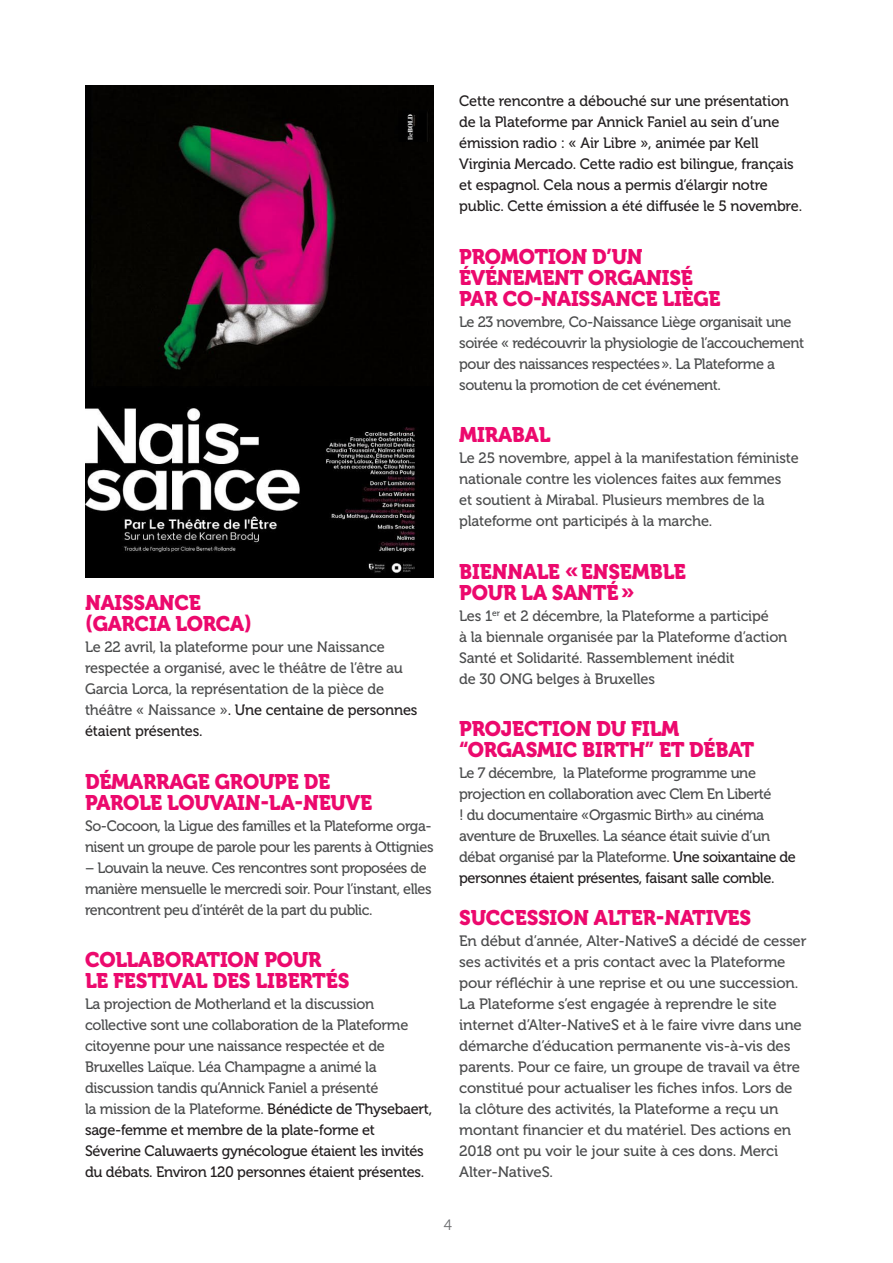
<style>
.page{position:relative;width:893px;height:1263px;background:#fff}
.page>*{position:absolute;margin:0;border:0;box-sizing:border-box;transform-origin:0 0}
.t1{font:21px/21px "Museo 900";letter-spacing:-.01em;color:#ec096d}
.t2{font:15px/21px "Museo 500";letter-spacing:-.02em;color:#4b4c4d}
.t3{font:15px/21px "Museo 500";letter-spacing:-.01em;color:#231f20}
.t4{font:15px/21px "Museo 500";letter-spacing:-.02em;color:#4b4c4d;scale:.96 1}
.t5{font:15px "Museo 300";color:#6c6d70}
.s1{color:#231f20}
</style>
<div class="page">
<img style="left:85px;top:85px;width:349px;height:493px">
<h1 class="t1" style="left:85px;top:592px;width:168px">NAISSANCE (GARCIA LORCA)</h1>
<p class="t2" style="left:85px;top:637px;width:334px">Le 22 avril, la plateforme pour une Naissance respectée a organisé, avec le théâtre de l’être au Garcia Lorca, la représentation de la pièce de théâtre « Naissance »<span class="s1">. Une centaine de personnes étaient présentes.</span></p>
<h1 class="t1" style="left:85px;top:771px;width:289px">DÉMARRAGE GROUPE DE<br>PAROLE LOUVAIN-LA-NEUVE</h1>
<p class="t4" style="left:85px;top:815px;width:364px">So-Cocoon, la Ligue des familles et la Plateforme orga&shy;nisent un groupe de parole pour les parents à Ottignies</p>
<p class="t4" style="left:85px;top:857px;width:362px">– Louvain la neuve. Ces rencontres sont proposées de manière mensuelle le mercredi soir. Pour l’instant, elles rencontrent peu d’intérêt de la part du public.</p>
<h1 class="t1" style="left:85px;top:949px;width:266px">COLLABORATION POUR<br>LE FESTIVAL DES LIBERTÉS</h1>
<p class="t2" style="left:85px;top:994px;width:349px">La projection de Motherland et la discussion collective sont une collaboration de la Plateforme citoyenne pour une naissance respectée et de Bruxelles Laïque. Léa Champagne a animé la discussion tandis qu’Annick Faniel a présenté<br>la mission de la Plateforme. <span class="s1">Bénédicte de Thysebaert, sage-femme et membre de la plate-forme et Séverine Caluwaerts gynécologue étaient les invités du débats. Environ 120 personnes étaient présentes.</span></p>
<p class="t3" style="left:459px;top:91px;width:344px">Cette rencontre a débouché sur une présentation de la Plateforme par Annick Faniel au sein d’une émission radio : « Air Libre », animée par Kell Virginia Mercado. Cette radio est bilingue, français et espagnol. Cela nous a permis d’élargir notre public. Cette émission a été diffusée le 5 novembre.</p>
<h1 class="t1" style="left:459px;top:246px;width:263px">PROMOTION D’UN<br>ÉVÉNEMENT ORGANISÉ<br>PAR CO-NAISSANCE LIÈGE</h1>
<p class="t2" style="left:459px;top:311px;width:346px">Le 23 novembre, Co-Naissance Liège organisait une soirée « redécouvrir la physiologie de l’accouchement pour des naissances respectées». La Plateforme a soutenu la promotion de cet événement.</p>
<h1 class="t1" style="left:459px;top:424px;width:93px">MIRABAL</h1>
<p class="t2" style="left:459px;top:448px;width:341px">Le 25 novembre, appel à la manifestation féministe nationale contre les violences faites aux femmes<br>et soutient à Mirabal. Plusieurs membres de la plateforme ont participés à la marche.</p>
<h1 class="t1" style="left:459px;top:561px;width:228px">BIENNALE «ENSEMBLE<br>POUR LA SANTÉ»</h1>
<p class="t2" style="left:459px;top:605px;width:330px">Les 1<sup>er</sup> et 2 décembre, la Plateforme a participé<br>à la biennale organisée par la Plateforme d’action Santé et Solidarité. Rassemblement inédit<br>de 30 ONG belges à Bruxelles</p>
<h1 class="t1" style="left:459px;top:718px;width:297px">PROJECTION DU FILM “ORGASMIC BIRTH” ET DÉBAT</h1>
<p class="t2" style="left:459px;top:763px;width:338px">Le 7 décembre, la Plateforme programme une projection en collaboration avec Clem En Liberté<br>! du documentaire «Orgasmic Birth» au cinéma aventure de Bruxelles. La séance était suivie d’un débat organisé par la Plateforme. <span class="s1">Une soixantaine de personnes étaient présentes, faisant salle comble.</span></p>
<h1 class="t1" style="left:459px;top:907px;width:293px">SUCCESSION ALTER-NATIVES</h1>
<p class="t2" style="left:459px;top:931px;width:349px">En début d’année, Alter-NativeS a décidé de cesser ses activités et a pris contact avec la Plateforme pour réfléchir à une reprise et ou une succession.<br>La Plateforme s’est engagée à reprendre le site internet d’Alter-NativeS et à le faire vivre dans une démarche d’éducation permanente vis-à-vis des parents. Pour ce faire, un groupe de travail va être constitué pour actualiser les fiches infos. Lors de la clôture des activités, la Plateforme a reçu un montant financier et du matériel. Des actions en 2018 ont pu voir le jour suite à ces dons. Merci Alter-NativeS.</p>
<p class="t5" style="left:444px;top:1216px;width:10px">4</p>
</div>
